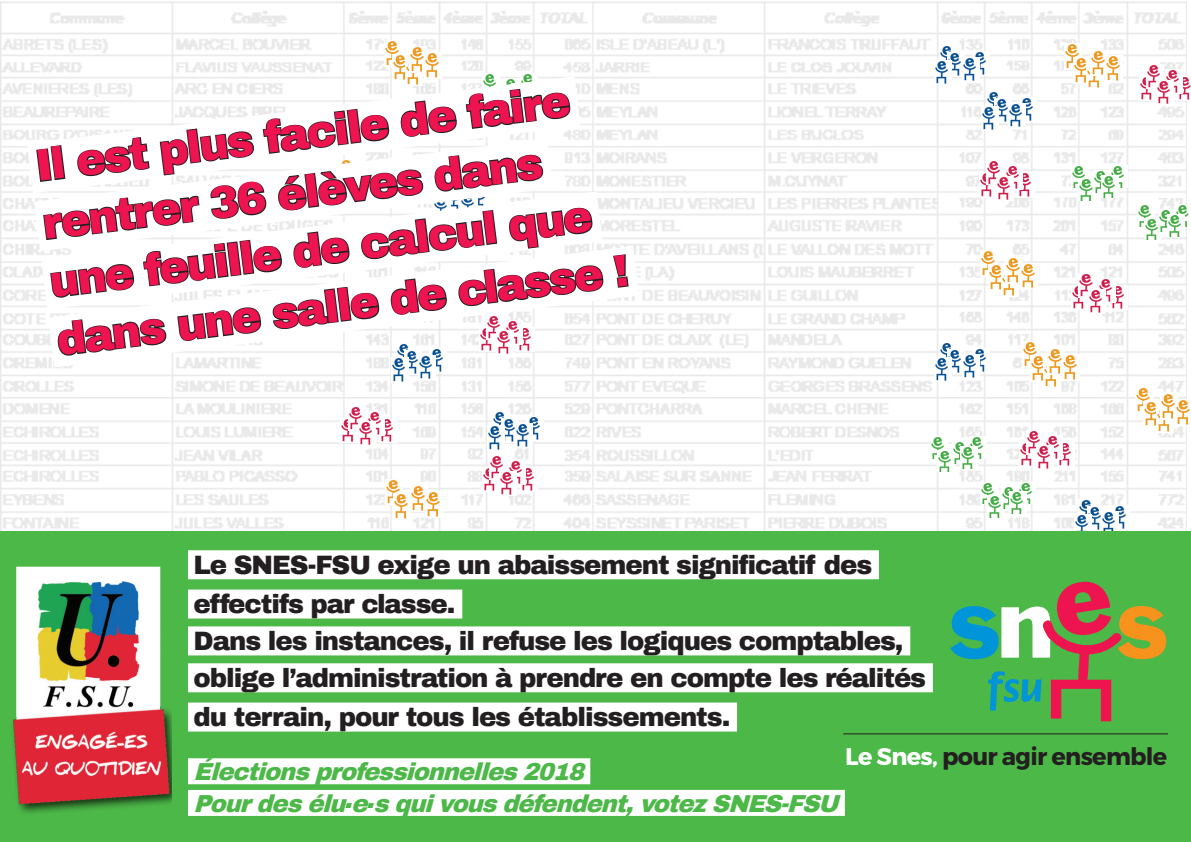
<style>
.page{position:relative;width:1191px;height:842px;background:#fff}
.page>*{position:absolute;margin:0;border:0;box-sizing:border-box;transform-origin:0 0}
.t1{font:900 44px/58.5px "Archivo";color:#ed1450}
.t2{font:900 26px/39.3px "Archivo";letter-spacing:-.04em;color:#231f20}
.t3{font:italic 900 24px/31.6px "Archivo";color:#4cb848}
.t4{font:700 24px "Montserrat";letter-spacing:-.03em;color:#231f20}
.s1{color:#fff}
</style>
<div class="page">
<img style="left:1px;top:1px;width:1185px;height:530px">
<img style="left:979px;top:173px;width:17px;height:24px">
<img style="left:939px;top:45px;width:17px;height:15px">
<img style="left:1071px;top:166px;width:18px;height:21px">
<img style="left:1022px;top:342px;width:17px;height:26px">
<img style="left:947px;top:52px;width:17px;height:25px">
<img style="left:972px;top:51px;width:17px;height:24px">
<img style="left:962px;top:57px;width:17px;height:24px">
<img style="left:934px;top:60px;width:17px;height:24px">
<img style="left:986px;top:91px;width:17px;height:15px">
<img style="left:994px;top:99px;width:17px;height:24px">
<img style="left:1019px;top:97px;width:17px;height:24px">
<img style="left:1008px;top:103px;width:17px;height:25px">
<img style="left:981px;top:106px;width:17px;height:24px">
<img style="left:493px;top:411px;width:17px;height:15px">
<img style="left:501px;top:418px;width:17px;height:24px">
<img style="left:526px;top:417px;width:17px;height:24px">
<img style="left:515px;top:423px;width:17px;height:24px">
<img style="left:488px;top:426px;width:17px;height:24px">
<img style="left:939px;top:343px;width:17px;height:15px">
<img style="left:947px;top:350px;width:17px;height:24px">
<img style="left:972px;top:348px;width:17px;height:24px">
<img style="left:962px;top:355px;width:17px;height:24px">
<img style="left:934px;top:358px;width:17px;height:24px">
<img style="left:986px;top:161px;width:17px;height:24px">
<img style="left:1017px;top:173px;width:17px;height:24px">
<img style="left:1005px;top:166px;width:17px;height:24px">
<img style="left:996px;top:176px;width:17px;height:25px">
<img style="left:1139px;top:77px;width:17px;height:24px">
<img style="left:1146px;top:64px;width:17px;height:25px">
<img style="left:1177px;top:77px;width:14px;height:24px">
<img style="left:1165px;top:69px;width:17px;height:25px">
<img style="left:1156px;top:80px;width:17px;height:24px">
<img style="left:341px;top:418px;width:17px;height:24px">
<img style="left:348px;top:406px;width:17px;height:24px">
<img style="left:379px;top:418px;width:17px;height:24px">
<img style="left:367px;top:411px;width:17px;height:24px">
<img style="left:358px;top:422px;width:17px;height:24px">
<img style="left:1019px;top:442px;width:17px;height:24px">
<img style="left:1026px;top:430px;width:17px;height:24px">
<img style="left:1057px;top:442px;width:17px;height:24px">
<img style="left:1045px;top:435px;width:17px;height:24px">
<img style="left:1036px;top:446px;width:17px;height:24px">
<img style="left:1071px;top:285px;width:18px;height:25px">
<img style="left:1079px;top:273px;width:17px;height:25px">
<img style="left:1110px;top:285px;width:17px;height:25px">
<img style="left:1098px;top:278px;width:17px;height:24px">
<img style="left:1089px;top:289px;width:17px;height:24px">
<img style="left:1030px;top:356px;width:17px;height:26px">
<img style="left:1043px;top:361px;width:17px;height:26px">
<img style="left:1047px;top:348px;width:17px;height:26px">
<img style="left:1062px;top:354px;width:17px;height:26px">
<img style="left:1110px;top:166px;width:17px;height:21px">
<img style="left:1079px;top:179px;width:17px;height:22px">
<img style="left:1093px;top:170px;width:17px;height:22px">
<img style="left:1101px;top:175px;width:17px;height:22px">
<img style="left:384px;top:40px;width:17px;height:5px">
<img style="left:385px;top:479px;width:17px;height:26px">
<img style="left:394px;top:493px;width:17px;height:26px">
<img style="left:411px;top:486px;width:17px;height:25px">
<img style="left:426px;top:492px;width:17px;height:25px">
<img style="left:1135px;top:387px;width:17px;height:26px">
<img style="left:1143px;top:401px;width:17px;height:26px">
<img style="left:1156px;top:407px;width:17px;height:25px">
<img style="left:1160px;top:394px;width:17px;height:25px">
<img style="left:1175px;top:399px;width:15px;height:26px">
<img style="left:1064px;top:44px;width:17px;height:25px">
<img style="left:1073px;top:58px;width:17px;height:25px">
<img style="left:1086px;top:63px;width:17px;height:26px">
<img style="left:1090px;top:50px;width:17px;height:26px">
<img style="left:1105px;top:56px;width:17px;height:26px">
<img style="left:980px;top:251px;width:17px;height:26px">
<img style="left:988px;top:265px;width:17px;height:26px">
<img style="left:1001px;top:270px;width:17px;height:26px">
<img style="left:1005px;top:257px;width:17px;height:26px">
<img style="left:1020px;top:263px;width:17px;height:26px">
<img style="left:1137px;top:205px;width:17px;height:22px">
<img style="left:1175px;top:205px;width:14px;height:22px">
<img style="left:1144px;top:218px;width:17px;height:22px">
<img style="left:1158px;top:210px;width:17px;height:21px">
<img style="left:1167px;top:215px;width:17px;height:21px">
<img style="left:930px;top:437px;width:17px;height:22px">
<img style="left:969px;top:437px;width:17px;height:22px">
<img style="left:938px;top:450px;width:17px;height:22px">
<img style="left:952px;top:441px;width:17px;height:22px">
<img style="left:960px;top:446px;width:17px;height:22px">
<img style="left:980px;top:482px;width:17px;height:22px">
<img style="left:1018px;top:482px;width:17px;height:22px">
<img style="left:987px;top:495px;width:17px;height:22px">
<img style="left:1001px;top:487px;width:17px;height:21px">
<img style="left:1079px;top:499px;width:17px;height:15px">
<img style="left:1087px;top:507px;width:17px;height:24px">
<img style="left:1112px;top:505px;width:17px;height:24px">
<img style="left:1101px;top:512px;width:17px;height:19px">
<img style="left:1074px;top:514px;width:17px;height:17px">
<img style="left:1009px;top:492px;width:17px;height:21px">
<div style="left:1px;top:531px;width:1190px;height:311px;background:#4cb848"></div>
<div style="left:188px;top:550px;width:691px;height:29px;background:#fff"></div>
<div style="left:188px;top:589px;width:274px;height:29px;background:#fff"></div>
<div style="left:188px;top:626px;width:722px;height:29px;background:#fff"></div>
<div style="left:188px;top:663px;width:745px;height:29px;background:#fff"></div>
<div style="left:188px;top:702px;width:549px;height:29px;background:#fff"></div>
<div style="left:188px;top:758px;width:402px;height:26px;background:#fff"></div>
<div style="left:188px;top:790px;width:657px;height:26px;background:#fff"></div>
<img style="left:13px;top:566px;width:158px;height:247px">
<hr style="left:843px;top:734px;width:325px;height:1px;background:#231f20">
<svg style="left:950px;top:582px;width:216px;height:139px"></svg>
<img style="left:482px;top:468px;width:17px;height:24px">
<img style="left:489px;top:456px;width:17px;height:24px">
<img style="left:520px;top:468px;width:17px;height:24px">
<img style="left:508px;top:461px;width:17px;height:24px">
<img style="left:499px;top:471px;width:17px;height:24px">
<svg style="left:0;top:45px;width:633px;height:116px"></svg>
<svg style="left:0;top:161px;width:655px;height:54px"></svg>
<svg style="left:0;top:215px;width:692px;height:183px"></svg>
<svg style="left:35px;top:63px;width:569px;height:294px"></svg>
<svg style="left:612px;top:253px;width:18px;height:36px"></svg>
<h1 class="t1" style="left:32px;top:137px;width:577px;rotate:-7deg">Il est plus facile de faire rentrer 36 élèves dans une feuille de calcul que dans une salle de classe !</h1>
<p class="t2" style="left:194px;top:545px;width:680px">Le SNES-FSU exige un abaissement significatif des effectifs par classe.</p>
<p class="t2" style="left:194px;top:622px;width:734px;line-height:36.9px">Dans les instances, il refuse les logiques comptables, oblige l’administration à prendre en compte les réalités</p>
<p class="t2" style="left:194px;top:697px;width:538px">du terrain, pour tous les établissements.</p>
<p class="t3" style="left:194px;top:756px;width:654px">Électionsprofessionnelles2018<br>Pourdesélu.e.squivousdéfendent,votezSNES-FSU</p>
<p class="t4" style="left:845px;top:742px;width:323px"><span class="s1">Le Snes,</span> pour agir ensemble</p>
</div>
